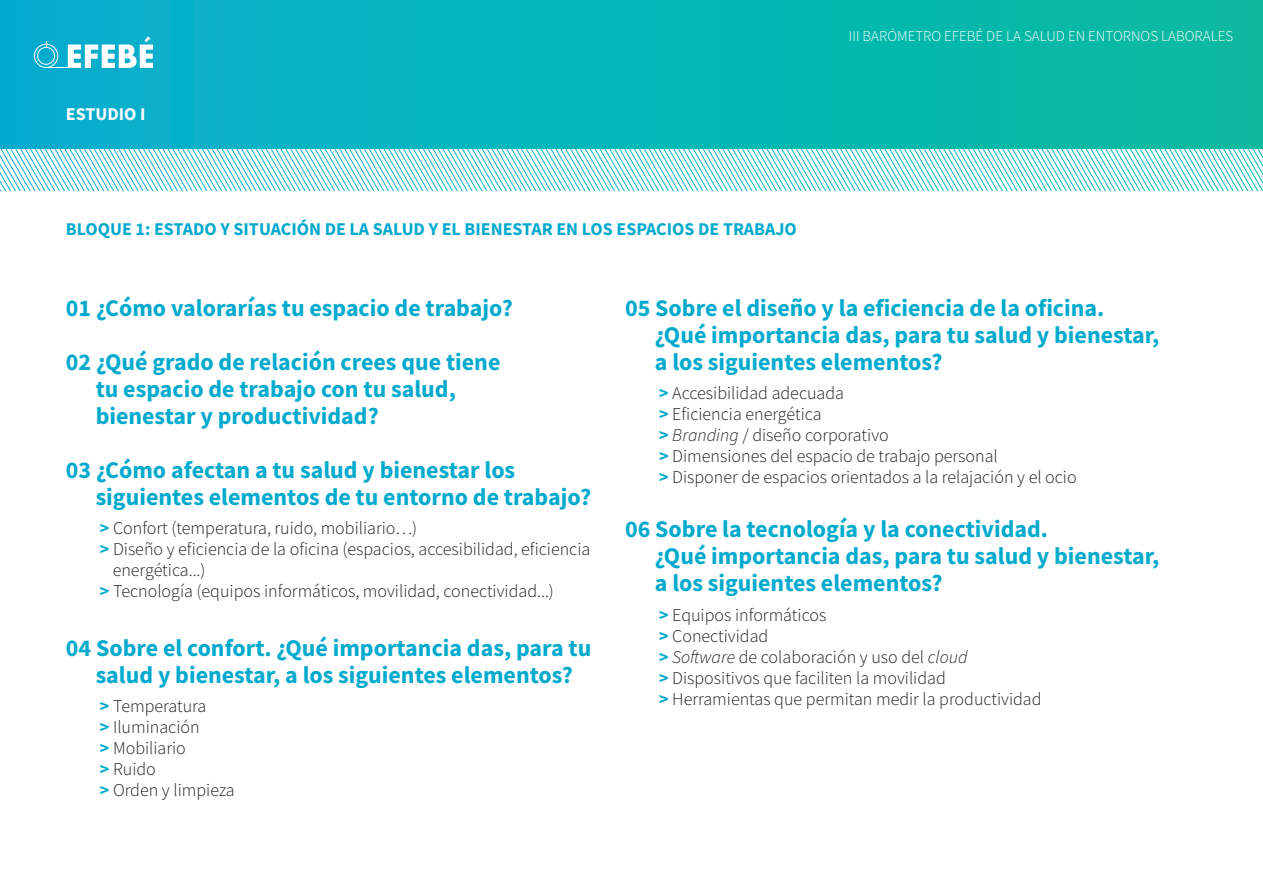
<style>
.page{position:relative;width:1263px;height:893px;background:#fff}
.page>*{position:absolute;margin:0;border:0;box-sizing:border-box;transform-origin:0 0}
.t1{font:700 24px/27px "Source Sans Pro";color:#02aace}
.t2{font:300 18px/21px "Source Sans Pro";color:#231f20}
.t3{font:700 18px "Source Sans Pro";color:#02aace}
.t4{font:700 18px "Source Sans Pro";color:#fff}
.t5{font:300 15px "Source Sans Pro";color:#fff}
.s1{font-weight:700;color:#02aace}
.s2{font-style:italic}
</style>
<div class="page">
<svg style="left:0;top:149px;width:1263px;height:42px"></svg>
<div style="left:0;top:0;width:1263px;height:149px;background:linear-gradient(to right,#05afd0,#06bc9e)"></div>
<svg style="left:34px;top:37px;width:119px;height:31px"></svg>
<p class="t4" style="left:66px;top:102px;width:81px">ESTUDIO I</p>
<p class="t3" style="left:66px;top:216px;width:23px">Bloque</p>
<p class="t3" style="left:136px;top:216px;width:40px">1: Estado</p>
<p class="t3" style="left:220px;top:216px;width:34px">y Situación</p>
<p class="t3" style="left:325px;top:216px;width:60px">delasalud</p>
<p class="t3" style="left:429px;top:216px;width:47px">y el bienestar</p>
<p class="t3" style="left:556px;top:216px;width:37px">en los</p>
<p class="t3" style="left:616px;top:216px;width:41px">es pacios</p>
<p class="t3" style="left:698px;top:216px;width:37px">de traba</p>
<p class="t3" style="left:775px;top:216px;width:21px">jo</p>
<p class="t5" style="left:849px;top:27px;width:386px">III BARÓMETRO EFEBÉ DE LA SALUD EN ENTORNOS LABORALES</p>
<h1 class="t1" style="left:66px;top:294px;width:448px">01 ¿Cómo valorarías tu espacio de trabajo?</h1>
<h1 class="t1" style="left:96px;top:348px;width:406px;text-indent:-30px">02 ¿Qué grado de relación crees que tiene tu espacio de trabajo con tu salud, bienestar y productividad?</h1>
<h1 class="t1" style="left:96px;top:456px;width:497px;text-indent:-30px">03 ¿Cómo afectan a tu salud y bienestar los siguientes elementos de tu entorno de trabajo?</h1>
<p class="t2" style="left:100px;top:518px;width:319px"><span class="s1">&gt;</span> Confort (temperatura, ruido, mobiliario…)</p>
<p class="t2" style="left:100px;top:539px;width:492px"><span class="s1">&gt;</span> Diseño y eficiencia de la oficina (espacios, accesibilidad, eficiencia</p>
<p class="t2" style="left:113px;top:560px;width:94px">energética...)</p>
<p class="t2" style="left:100px;top:581px;width:455px"><span class="s1">&gt;</span> Tecnología (equipos informáticos, movilidad, conectividad...)</p>
<h1 class="t1" style="left:66px;top:634px;width:527px;text-align:center">04 Sobre el confort. ¿Qué importancia das, para tu salud y bienestar, a los siguientes elementos?</h1>
<p class="t2" style="left:100px;top:696px;width:136px"><span class="s1">&gt;</span> Temperatura<br><span class="s1">&gt;</span> Iluminación<br><span class="s1">&gt;</span> Mobiliario<br><span class="s1">&gt;</span> Ruido<br><span class="s1">&gt;</span> Orden y limpieza</p>
<h1 class="t1" style="left:655px;top:294px;width:506px;text-indent:-30px">05 Sobre el diseño y la eficiencia de la oficina. ¿Qué importancia das, para tu salud y bienestar, a los siguientes elementos?</h1>
<p class="t2" style="left:659px;top:383px;width:419px"><span class="s1">&gt;</span> Accesibilidad adecuada<br><span class="s1">&gt;</span> Eficiencia energética<br><span class="s1">&gt;</span> <span class="s2">Branding</span> / diseño corporativo<br><span class="s1">&gt;</span> Dimensiones del espacio de trabajo personal<br><span class="s1">&gt;</span> Disponer de espacios orientados a la relajación y el ocio</p>
<h1 class="t1" style="left:655px;top:515px;width:506px;text-indent:-30px">06 Sobre la tecnología y la conectividad.<br>¿Qué importancia das, para tu salud y bienestar, a los siguientes elementos?</h1>
<p class="t2" style="left:659px;top:604px;width:384px"><span class="s1">&gt;</span> Equipos informáticos<br><span class="s1">&gt;</span> Conectividad<br><span class="s1">&gt;</span> <span class="s2">Software</span> de colaboración y uso del <span class="s2">cloud<br></span><span class="s1">&gt;</span> Dispositivos que faciliten la movilidad<br><span class="s1">&gt;</span> Herramientas que permitan medir la productividad</p>
</div>
